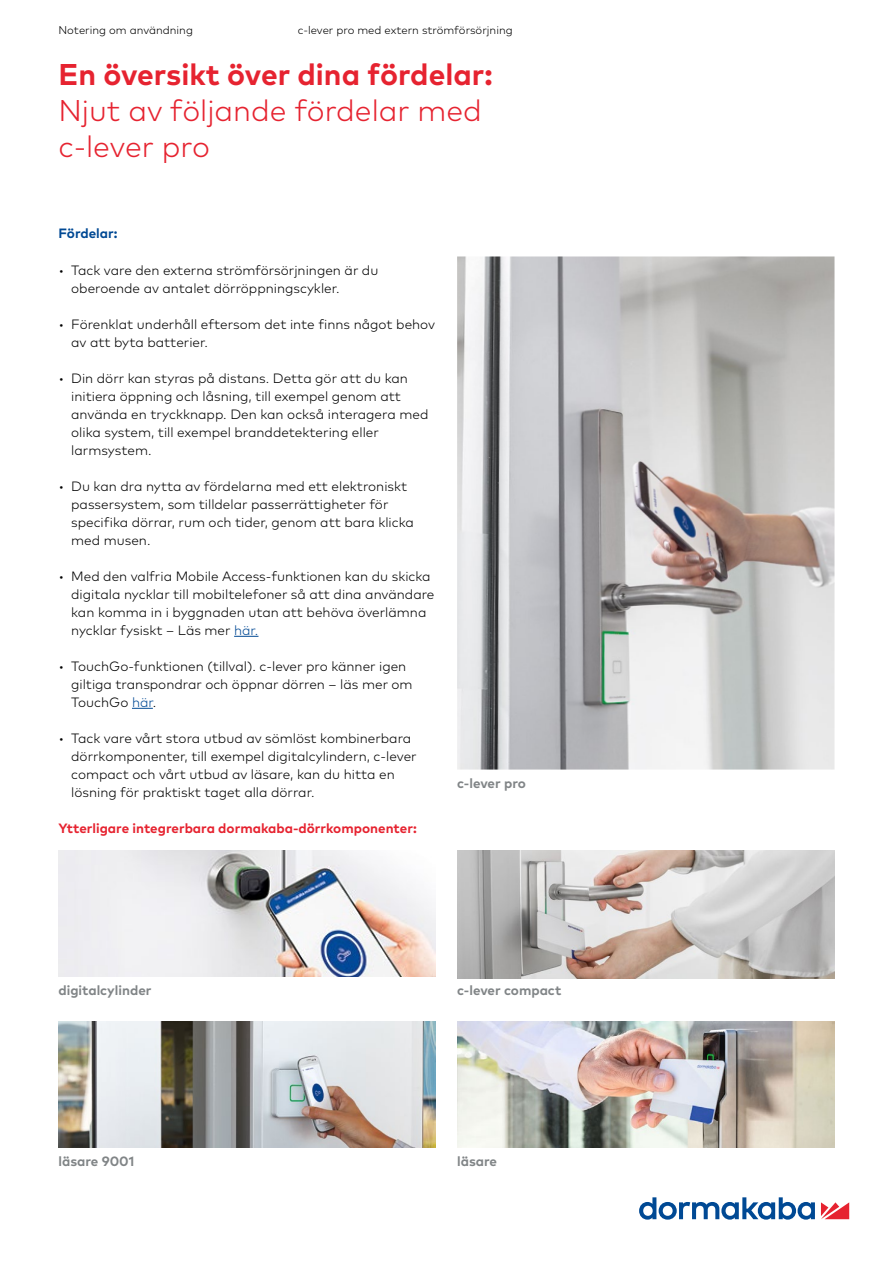
<style>
.page{position:relative;width:893px;height:1263px;background:#fff}
.page>*{position:absolute;margin:0;border:0;box-sizing:border-box;transform-origin:0 0}
.t1{font:300 30px/36px "Mark Pro";color:#e62330}
.t2{font:700 30px "Mark Pro";color:#e62330}
.t3{font:300 13.5px/18px "Mark Pro";color:#000}
.t4{font:700 13.5px "Mark Pro";color:#818587}
.t5{font:700 13.5px "Mark Pro";color:#e62330}
.t6{font:700 13.5px "Mark Pro";color:#004994}
.t7{font:300 11.25px "Mark Pro";color:#000}
.s1{color:#004994}
</style>
<div class="page">
<svg style="left:821px;top:1202px;width:28px;height:17px"></svg>
<svg style="left:639px;top:1197px;width:176px;height:22px"></svg>
<img style="left:58px;top:850px;width:378px;height:126px">
<img style="left:457px;top:1021px;width:377px;height:126px">
<img style="left:457px;top:256px;width:377px;height:513px">
<img style="left:457px;top:850px;width:377px;height:128px">
<img style="left:58px;top:1021px;width:378px;height:126px">
<svg style="left:234px;top:636px;width:24px;height:1px"></svg>
<svg style="left:132px;top:708px;width:21px;height:1px"></svg>
<p class="t7" style="left:58px;top:21px;width:136px">Notering om användning</p>
<p class="t7" style="left:298px;top:21px;width:217px">c-lever pro med extern strömförsörjning</p>
<h1 class="t2" style="left:58px;top:52px;width:436px">En översikt över dina fördelar:</h1>
<h1 class="t1" style="left:58px;top:91px;width:425px">Njut av följande fördelar med c-lever pro</h1>
<p class="t6" style="left:58px;top:223px;width:61px">Fördelar:</p>
<p class="t3" style="left:71px;top:260px;width:309px;text-indent:-13px">• Tack vare den externa strömförsörjningen är du oberoende av antalet dörröppningscykler.</p>
<p class="t3" style="left:71px;top:314px;width:365px;text-indent:-13px">• Förenklat underhåll eftersom det inte finns något behov av att byta batterier.</p>
<p class="t3" style="left:71px;top:368px;width:359px;text-indent:-13px">• Din dörr kan styras på distans. Detta gör att du kan initiera öppning och låsning, till exempel genom att använda en tryckknapp. Den kan också interagera med olika system, till exempel branddetektering eller larmsystem.</p>
<p class="t3" style="left:71px;top:476px;width:344px;text-indent:-13px">• Du kan dra nytta av fördelarna med ett elektroniskt passersystem, som tilldelar passerrättigheter för specifika dörrar, rum och tider, genom att bara klicka med musen.</p>
<p class="t3" style="left:71px;top:566px;width:365px;text-indent:-13px">• Med den valfria Mobile Access-funktionen kan du skicka digitala nycklar till mobiltelefoner så att dina användare kan komma in i byggnaden utan att behöva överlämna nycklar fysiskt – Läs mer <span class="s1">här.</span></p>
<p class="t3" style="left:71px;top:656px;width:343px;text-indent:-13px">• TouchGo-funktionen (tillval). c-lever pro känner igen giltiga transpondrar och öppnar dörren – läs mer om<br>TouchGo <span class="s1">här</span>.</p>
<p class="t3" style="left:71px;top:728px;width:347px;text-indent:-13px">• Tack vare vårt stora utbud av sömlöst kombinerbara dörrkomponenter, till exempel digitalcylindern, c-lever compact och vårt utbud av läsare, kan du hitta en lösning för praktiskt taget alla dörrar.</p>
<p class="t5" style="left:58px;top:817px;width:360px">Ytterligare integrerbara dormakaba-dörrkomponenter:</p>
<p class="t4" style="left:457px;top:772px;width:70px">c-lever pro</p>
<p class="t4" style="left:58px;top:979px;width:95px">digitalcylinder</p>
<p class="t4" style="left:457px;top:979px;width:106px">c-lever compact</p>
<p class="t4" style="left:58px;top:1150px;width:77px">läsare 9001</p>
<p class="t4" style="left:457px;top:1150px;width:41px">läsare</p>
</div>
